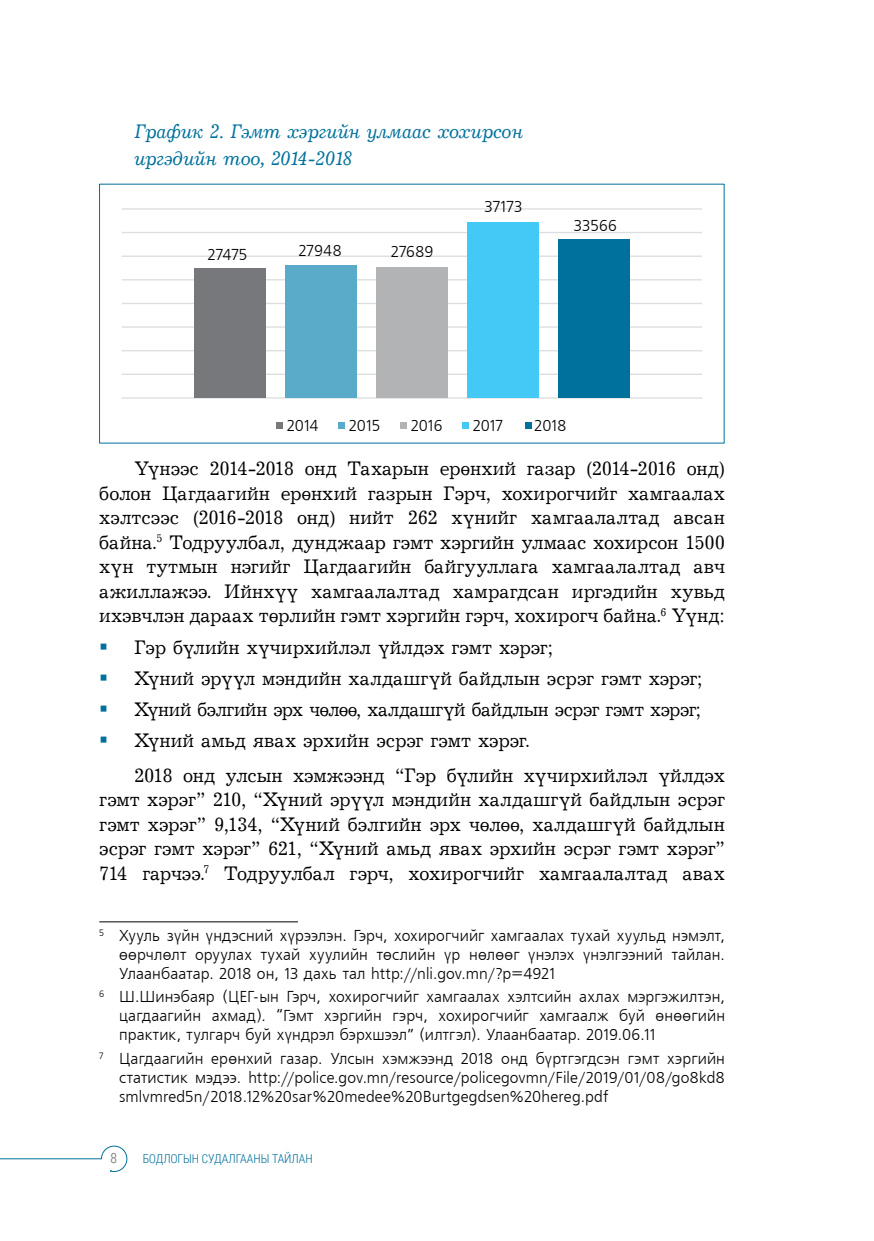
<style>
.page{position:relative;width:874px;height:1241px;background:#fff}
.page>*{position:absolute;margin:0;border:0;box-sizing:border-box;transform-origin:0 0}
.t1{font:20.12px/24.5px "MAK Journal";letter-spacing:-.005em;color:#000;text-align:justify}
.t2{font:italic 20.12px/26.2px "MAK Journal";letter-spacing:-.03em;color:#00719c}
.t3{font:20.12px "MAK Journal";letter-spacing:-.005em;color:#000;scale:.96 1}
.t4{font:15.75px/18.9px "MAK Freeset";letter-spacing:.005em;color:#000;text-align:justify}
.t5{font:300 14px "Roboto Condensed";color:#6d6e71}
.t6{font:300 12.25px "Roboto Condensed";color:#00719c}
.s1{color:#00719c}
</style>
<div class="page">
<svg style="left:0;top:1145px;width:127px;height:26px"></svg>
<hr style="left:122px;top:208px;width:579px;height:1px;background:#dcddde">
<hr style="left:122px;top:232px;width:579px;height:1px;background:#dcddde">
<hr style="left:122px;top:255px;width:579px;height:2px;background:#dcddde">
<hr style="left:122px;top:279px;width:579px;height:1px;background:#dcddde">
<hr style="left:122px;top:303px;width:579px;height:1px;background:#dcddde">
<hr style="left:122px;top:326px;width:579px;height:1px;background:#dcddde">
<hr style="left:122px;top:350px;width:579px;height:1px;background:#dcddde">
<hr style="left:122px;top:373px;width:579px;height:2px;background:#dcddde">
<hr style="left:122px;top:397px;width:579px;height:1px;background:#dcddde">
<div style="left:194px;top:268px;width:71px;height:130px;background:#77787b"></div>
<div style="left:285px;top:266px;width:71px;height:132px;background:#5aaaca"></div>
<div style="left:376px;top:267px;width:71px;height:131px;background:#b1b3b5"></div>
<div style="left:467px;top:222px;width:71px;height:176px;background:#44c8f5"></div>
<div style="left:557px;top:239px;width:72px;height:159px;background:#00719c"></div>
<div style="left:276px;top:422px;width:7px;height:6px;background:#77787b"></div>
<div style="left:338px;top:422px;width:7px;height:6px;background:#5aaaca"></div>
<div style="left:400px;top:422px;width:7px;height:6px;background:#b1b3b5"></div>
<div style="left:462px;top:422px;width:7px;height:6px;background:#44c8f5"></div>
<div style="left:524px;top:422px;width:7px;height:6px;background:#00719c"></div>
<hr style="left:99px;top:921px;width:199px;height:1px;background:#000">
<p class="t2" style="left:134px;top:119px;width:390px">График 2. Гэмт хэргийн улмаас хохирсон иргэдийн тоо, 2014-2018</p>
<p class="t4" style="left:207px;top:245px;width:41px">27475</p>
<p class="t4" style="left:298px;top:242px;width:45px">27948</p>
<p class="t4" style="left:390px;top:243px;width:44px">27689</p>
<p class="t4" style="left:484px;top:198px;width:39px">37173</p>
<p class="t4" style="left:573px;top:217px;width:45px">33566</p>
<p class="t4" style="left:286px;top:417px;width:33px">2014</p>
<p class="t4" style="left:348px;top:417px;width:33px">2015</p>
<p class="t4" style="left:410px;top:417px;width:33px">2016</p>
<p class="t4" style="left:472px;top:417px;width:32px">2017</p>
<p class="t4" style="left:534px;top:417px;width:34px">2018</p>
<p class="t1" style="left:99px;top:457px;width:627px;text-indent:35px">Үүнээс 2014-2018 онд Тахарын ерөнхий газар (2014-2016 онд) болон Цагдаагийн ерөнхий газрын Гэрч, хохирогчийг хамгаалах хэлтсээс (2016-2018 онд) нийт 262 хүнийг хамгаалалтад авсан байна.<sup>5</sup> Тодруулбал, дунджаар гэмт хэргийн улмаас хохирсон 1500 хүн тутмын нэгийг Цагдаагийн байгууллага хамгаалалтад авч ажиллажээ. Ийнхүү хамгаалалтад хамрагдсан иргэдийн хувьд ихэвчлэн дараах төрлийн гэмт хэргийн гэрч, хохирогч байна.<sup>6</sup> Үүнд:</p>
<p class="t1" style="left:99px;top:635px;width:455px"><span class="s1">▪</span> Гэр бүлийн хүчирхийлэл үйлдэх гэмт хэрэг;</p>
<p class="t1" style="left:99px;top:666px;width:604px"><span class="s1">▪</span> Хүний эрүүл мэндийн халдашгүй байдлын эсрэг гэмт хэрэг;</p>
<p class="t3" style="left:99px;top:698px;width:628px"><span class="s1">▪</span> Хүний бэлгийн эрх чөлөө, халдашгүй байдлын эсрэг гэмт хэрэг;</p>
<p class="t1" style="left:134px;top:723px;width:592px;line-height:34.5px;text-indent:-35px"><span class="s1">▪</span> Хүний амьд явах эрхийн эсрэг гэмт хэрэг.<br>2018 онд улсын хэмжээнд “Гэр бүлийн хүчирхийлэл үйлдэх</p>
<p class="t1" style="left:99px;top:787px;width:627px">гэмт хэрэг” 210, “Хүний эрүүл мэндийн халдашгүй байдлын эсрэг гэмт хэрэг” 9,134, “Хүний бэлгийн эрх чөлөө, халдашгүй байдлын эсрэг гэмт хэрэг” 621, “Хүний амьд явах эрхийн эсрэг гэмт хэрэг” 714 гарчээ.<sup>7</sup> Тодруулбал гэрч, хохирогчийг хамгаалалтад авах</p>
<p class="t4" style="left:119px;top:926px;width:607px;text-indent:-20px"><sup>5</sup> Хууль зүйн үндэсний хүрээлэн. Гэрч, хохирогчийг хамгаалах тухай хуульд нэмэлт, өөрчлөлт оруулах тухай хуулийн төслийн үр нөлөөг үнэлэх үнэлгээний тайлан.<br>Улаанбаатар. 2018 он, 13 дахь тал http://nli.gov.mn/?p=4921</p>
<p class="t4" style="left:119px;top:988px;width:607px;text-indent:-20px"><sup>6</sup> Ш.Шинэбаяр (ЦЕГ-ын Гэрч, хохирогчийг хамгаалах хэлтсийн ахлах мэргэжилтэн, цагдаагийн ахмад). “Гэмт хэргийн гэрч, хохирогчийг хамгаалж буй өнөөгийн практик, тулгарч буй хүндрэл бэрхшээл” (илтгэл). Улаанбаатар. 2019.06.11</p>
<p class="t4" style="left:119px;top:1049px;width:607px;text-indent:-20px"><sup>7</sup> Цагдаагийн ерөнхий газар. Улсын хэмжээнд 2018 онд бүртгэгдсэн гэмт хэргийн статистик мэдээ. http://police.gov.mn/resource/policegovmn/File/2019/01/08/go8kd8 smlvmred5n/2018.12%20sar%20medee%20Burtgegdsen%20hereg.pdf</p>
<p class="t5" style="left:110px;top:1148px;width:8px">8</p>
<p class="t6" style="left:143px;top:1149px;width:171px">БОДЛОГЫН СУДАЛГААНЫ ТАЙЛАН</p>
</div>
